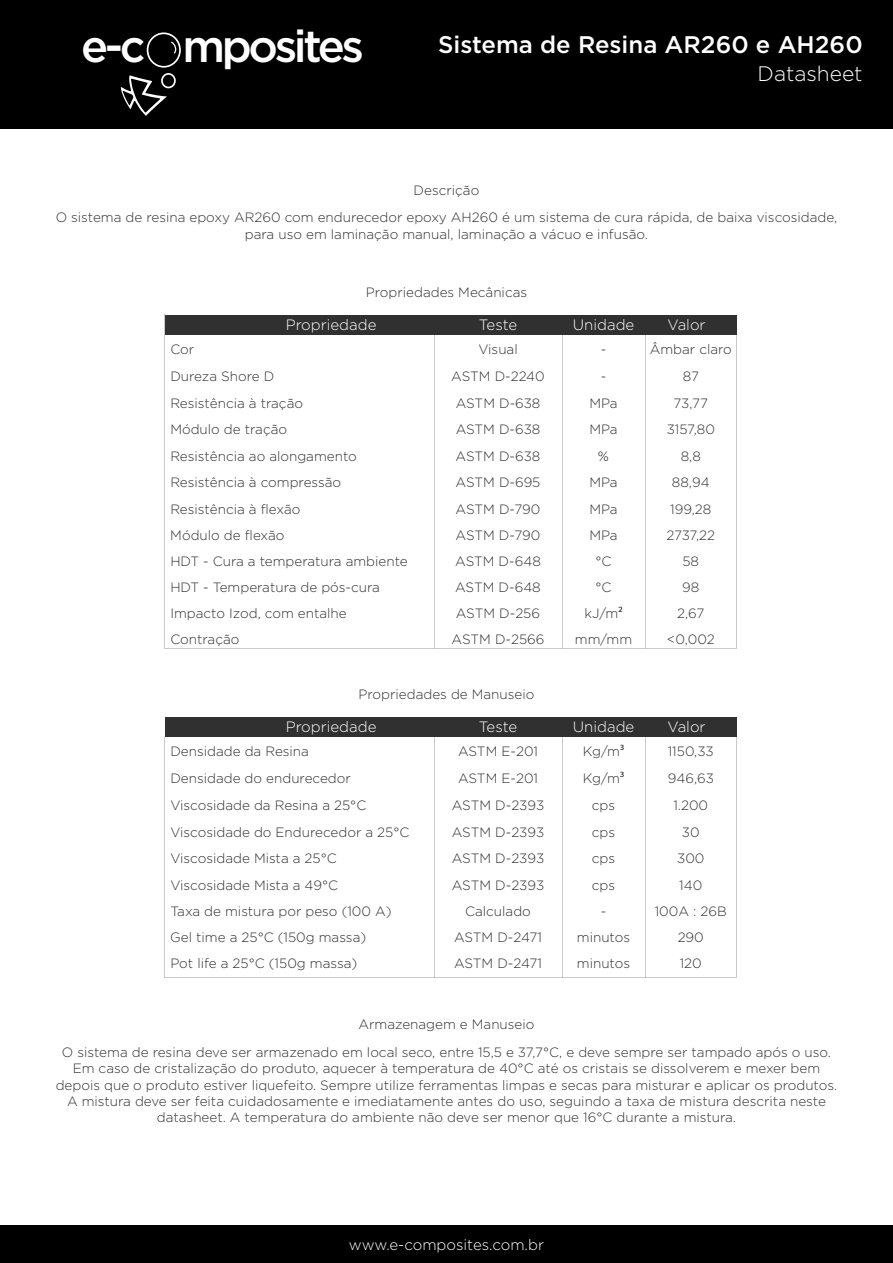
<style>
.page{position:relative;width:893px;height:1263px;background:#fff}
.page>*{position:absolute;margin:0;border:0;box-sizing:border-box;transform-origin:0 0}
.t1{font:500 45px "Gotham";letter-spacing:-.075em;color:#fff}
.t2{font:500 24px "Gotham";color:#fff}
.t3{font:300 21px "Gotham";color:#fff}
.t4{font:300 15px "Gotham";color:#fff}
.t5{font:300 13.5px/16.2px "Gotham";color:#303030;text-align:center}
.s1{font-family:"Myriad Pro";font-weight:400}
</style>
<div class="page">
<div style="left:0;top:0;width:893px;height:129px;background:#000"></div>
<div style="left:0;top:1226px;width:893px;height:37px;background:#000"></div>
<svg style="left:121px;top:75px;width:46px;height:41px"></svg>
<div style="left:161px;top:73px;width:15px;height:15px;border:2px solid #fff;border-radius:50%"></div>
<div style="left:147px;top:32px;width:34px;height:36px;border:2px solid #fff;border-radius:50%"></div>
<svg style="left:171px;top:41px;width:7px;height:13px"></svg>
<div style="left:165px;top:717px;width:572px;height:20px;background:#303030"></div>
<div style="left:165px;top:315px;width:572px;height:20px;background:#303030"></div>
<h1 class="t1" style="left:81px;top:21px;width:284px">e-c mposites</h1>
<h2 class="t2" style="left:438px;top:31px;width:426px">Sistema de Resina AR260 e AH260</h2>
<h3 class="t3" style="left:758px;top:62px;width:107px">Datasheet</h3>
<p class="t5" style="left:414px;top:181px;width:67px">Descrição</p>
<p class="t5" style="left:56px;top:209px;width:783px">O sistema de resina epoxy AR260 com endurecedor epoxy AH260 é um sistema de cura rápida, de baixa viscosidade, para uso em laminação manual, laminação a vácuo e infusão.</p>
<p class="t5" style="left:366px;top:284px;width:163px">Propriedades Mecânicas</p>
<p class="t4" style="left:286px;top:317px;width:92px">Propriedade</p>
<p class="t4" style="left:479px;top:317px;width:40px">Teste</p>
<p class="t4" style="left:573px;top:317px;width:63px">Unidade</p>
<p class="t4" style="left:667px;top:317px;width:40px">Valor</p>
<p class="t5" style="left:170px;top:341px;width:25px">Cor</p>
<p class="t5" style="left:478px;top:341px;width:41px">Visual</p>
<p class="t5" style="left:601px;top:341px;width:7px">-</p>
<p class="t5" style="left:650px;top:341px;width:84px">Âmbar claro</p>
<p class="t5" style="left:170px;top:368px;width:105px">Dureza Shore D</p>
<p class="t5" style="left:451px;top:368px;width:95px">ASTM D-2240</p>
<p class="t5" style="left:601px;top:368px;width:7px">-</p>
<p class="t5" style="left:683px;top:368px;width:18px">87</p>
<p class="t5" style="left:170px;top:395px;width:134px">Resistência à tração</p>
<p class="t5" style="left:456px;top:395px;width:86px">ASTM D-638</p>
<p class="t5" style="left:589px;top:395px;width:30px">MPa</p>
<p class="t5" style="left:673px;top:395px;width:36px">73,77</p>
<p class="t5" style="left:170px;top:421px;width:118px">Módulo de tração</p>
<p class="t5" style="left:456px;top:421px;width:86px">ASTM D-638</p>
<p class="t5" style="left:589px;top:421px;width:30px">MPa</p>
<p class="t5" style="left:667px;top:421px;width:50px">3157,80</p>
<p class="t5" style="left:170px;top:448px;width:188px">Resistência ao alongamento</p>
<p class="t5" style="left:456px;top:448px;width:86px">ASTM D-638</p>
<p class="t5" style="left:598px;top:448px;width:13px">%</p>
<p class="t5" style="left:681px;top:448px;width:22px">8,8</p>
<p class="t5" style="left:170px;top:474px;width:172px">Resistência à compressão</p>
<p class="t5" style="left:456px;top:474px;width:86px">ASTM D-695</p>
<p class="t5" style="left:589px;top:474px;width:30px">MPa</p>
<p class="t5" style="left:672px;top:474px;width:39px">88,94</p>
<p class="t5" style="left:170px;top:501px;width:132px">Resistência à flexão</p>
<p class="t5" style="left:456px;top:501px;width:86px">ASTM D-790</p>
<p class="t5" style="left:589px;top:501px;width:30px">MPa</p>
<p class="t5" style="left:670px;top:501px;width:43px">199,28</p>
<p class="t5" style="left:170px;top:527px;width:116px">Módulo de flexão</p>
<p class="t5" style="left:456px;top:527px;width:86px">ASTM D-790</p>
<p class="t5" style="left:589px;top:527px;width:30px">MPa</p>
<p class="t5" style="left:666px;top:527px;width:50px">2737,22</p>
<p class="t5" style="left:455px;top:553px;width:87px">ASTM D-648</p>
<p class="t5" style="left:595px;top:553px;width:18px">°C</p>
<p class="t5" style="left:682px;top:553px;width:18px">58</p>
<p class="t5" style="left:455px;top:579px;width:87px">ASTM D-648</p>
<p class="t5" style="left:595px;top:579px;width:18px">°C</p>
<p class="t5" style="left:682px;top:579px;width:19px">98</p>
<p class="t5" style="left:456px;top:604px;width:86px">ASTM D-256</p>
<p class="t5" style="left:584px;top:604px;width:40px">kJ/m<span class="s1">²</span></p>
<p class="t5" style="left:677px;top:604px;width:29px">2,67</p>
<p class="t5" style="left:170px;top:548px;width:239px;line-height:26px;text-align:left">HDT - Cura a temperatura ambiente<br>HDT - Temperatura de pós-cura<br>Impacto Izod, com entalhe<br>Contração</p>
<p class="t5" style="left:452px;top:630px;width:94px">ASTM D-2566</p>
<p class="t5" style="left:575px;top:630px;width:59px">mm/mm</p>
<p class="t5" style="left:667px;top:630px;width:49px">&lt;0,002</p>
<p class="t5" style="left:358px;top:686px;width:177px">Propriedades de Manuseio</p>
<p class="t4" style="left:286px;top:719px;width:92px">Propriedade</p>
<p class="t4" style="left:479px;top:719px;width:40px">Teste</p>
<p class="t4" style="left:573px;top:719px;width:63px">Unidade</p>
<p class="t4" style="left:667px;top:719px;width:40px">Valor</p>
<p class="t5" style="left:170px;top:743px;width:140px">Densidade da Resina</p>
<p class="t5" style="left:458px;top:743px;width:81px">ASTM E-201</p>
<p class="t5" style="left:583px;top:743px;width:43px">Kg/m<span class="s1">³</span></p>
<p class="t5" style="left:668px;top:743px;width:48px">1150,33</p>
<p class="t5" style="left:170px;top:770px;width:182px">Densidade do endurecedor</p>
<p class="t5" style="left:458px;top:770px;width:81px">ASTM E-201</p>
<p class="t5" style="left:583px;top:770px;width:43px">Kg/m<span class="s1">³</span></p>
<p class="t5" style="left:668px;top:770px;width:48px">946,63</p>
<p class="t5" style="left:170px;top:797px;width:197px">Viscosidade da Resina a 25°C</p>
<p class="t5" style="left:452px;top:797px;width:94px">ASTM D-2393</p>
<p class="t5" style="left:592px;top:797px;width:25px">cps</p>
<p class="t5" style="left:673px;top:797px;width:36px">1.200</p>
<p class="t5" style="left:170px;top:823px;width:241px">Viscosidade do Endurecedor a 25°C</p>
<p class="t5" style="left:452px;top:823px;width:94px">ASTM D-2393</p>
<p class="t5" style="left:592px;top:823px;width:25px">cps</p>
<p class="t5" style="left:682px;top:823px;width:19px">30</p>
<p class="t5" style="left:170px;top:850px;width:168px">Viscosidade Mista a 25°C</p>
<p class="t5" style="left:452px;top:850px;width:94px">ASTM D-2393</p>
<p class="t5" style="left:592px;top:850px;width:25px">cps</p>
<p class="t5" style="left:677px;top:850px;width:29px">300</p>
<p class="t5" style="left:170px;top:876px;width:169px">Viscosidade Mista a 49°C</p>
<p class="t5" style="left:452px;top:876px;width:94px">ASTM D-2393</p>
<p class="t5" style="left:592px;top:876px;width:25px">cps</p>
<p class="t5" style="left:679px;top:876px;width:25px">140</p>
<p class="t5" style="left:170px;top:903px;width:223px">Taxa de mistura por peso (100 A)</p>
<p class="t5" style="left:465px;top:903px;width:67px">Calculado</p>
<p class="t5" style="left:601px;top:903px;width:7px">-</p>
<p class="t5" style="left:655px;top:903px;width:74px">100A : 26B</p>
<p class="t5" style="left:170px;top:929px;width:197px">Gel time a 25°C (150g massa)</p>
<p class="t5" style="left:454px;top:929px;width:90px">ASTM D-2471</p>
<p class="t5" style="left:577px;top:929px;width:55px">minutos</p>
<p class="t5" style="left:678px;top:929px;width:28px">290</p>
<p class="t5" style="left:170px;top:955px;width:188px">Pot life a 25°C (150g massa)</p>
<p class="t5" style="left:454px;top:955px;width:90px">ASTM D-2471</p>
<p class="t5" style="left:577px;top:955px;width:55px">minutos</p>
<p class="t5" style="left:680px;top:955px;width:24px">120</p>
<p class="t5" style="left:358px;top:1016px;width:178px">Armazenagem e Manuseio</p>
<p class="t5" style="left:56px;top:1044px;width:783px">O sistema de resina deve ser armazenado em local seco, entre 15,5 e 37,7°C, e deve sempre ser tampado após o uso.<br>Em caso de cristalização do produto, aquecer à temperatura de 40°C até os cristais se dissolverem e mexer bem depois que o produto estiver liquefeito. Sempre utilize ferramentas limpas e secas para misturar e aplicar os produtos.<br>A mistura deve ser feita cuidadosamente e imediatamente antes do uso, seguindo a taxa de mistura descrita neste datasheet. A temperatura do ambiente não deve ser menor que 16°C durante a mistura.</p>
<p class="t4" style="left:349px;top:1237px;width:197px">www.e-composites.com.br</p>
</div>
